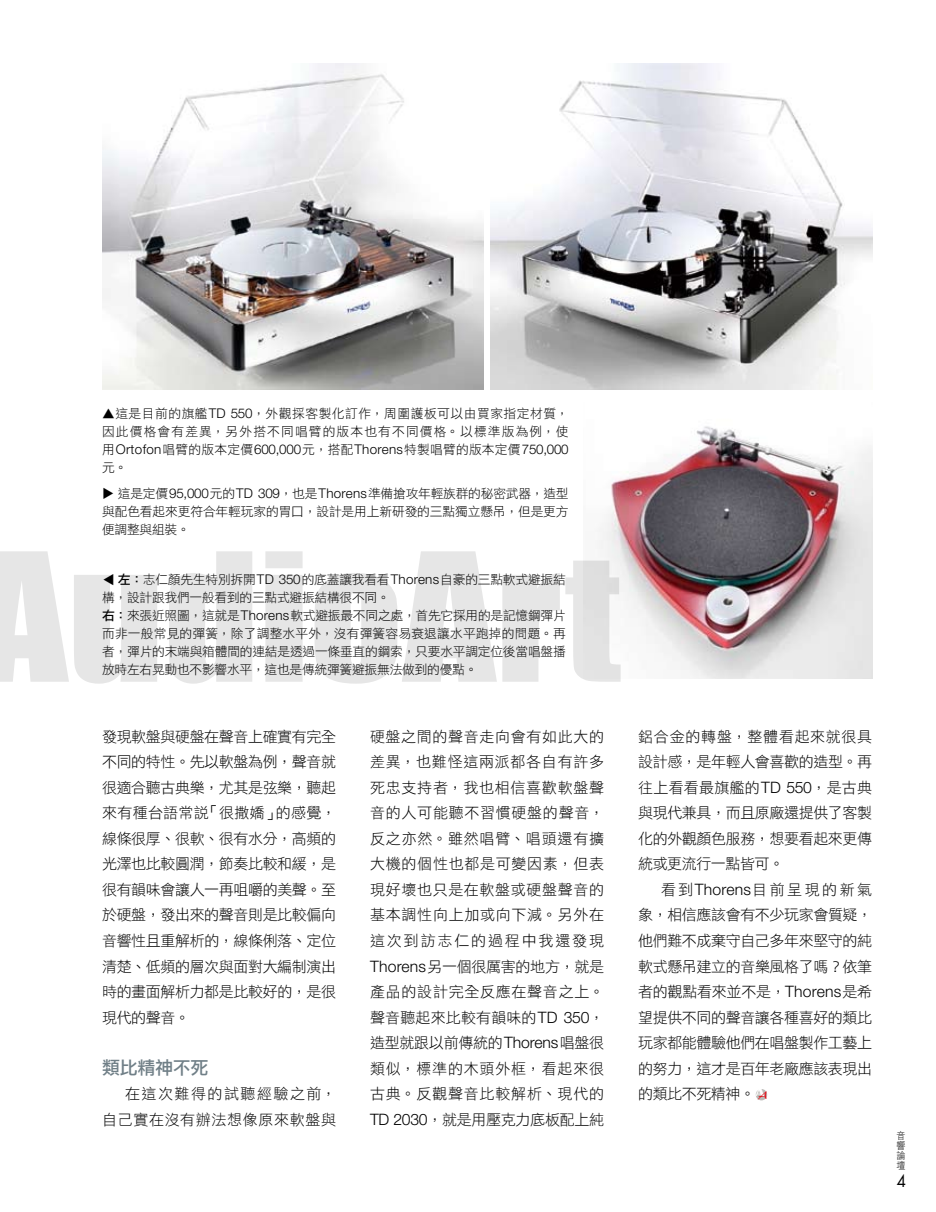
<style>
.page{position:relative;width:936px;height:1212px;background:#fff}
.page>*{position:absolute;margin:0;border:0;box-sizing:border-box;transform-origin:0 0}
.t1{font:165px "Impact";color:#000;scale:1.11 1}
.t2{font:18px "DF Li Hei Std W5";letter-spacing:-.02em;color:#707f87}
.t3{font:15px/25.5px "DF Li Hei Std W3";letter-spacing:-.025em;color:#000;text-align:justify}
.t4{font:15px/25.5px "DF Li Hei Std W3";letter-spacing:.04em;color:#000;text-align:right}
.t5{font:300 13.35px "Helvetica Neue";letter-spacing:.025em;color:#000}
.t6{font:12.75px/18px "DF Li Hei Std W3";letter-spacing:-.015em;color:#000}
.t7{font:12.75px/18px "DF Li Hei Std W3";letter-spacing:.09em;color:#000}
.t8{font:9.9px/10.2px "DF Li Hei Std W3";color:#000;text-align:justify;scale:.91 1}
.s1{font-family:"Helvetica Neue";font-weight:300;font-size:13.35px}
.s2{font-family:"DF Li Hei Std W3";font-weight:400;font-size:12.75px}
.s3{font-family:"DF Li Hei Std W5"}
.s4{font-family:"Helvetica Neue";font-weight:300;font-size:15.75px}
.s5{font-family:"AR Script 3";font-weight:700;font-size:10.65px;color:#e60611}
</style>
<div class="page">
<div style="left:755px;top:1089px;width:12px;height:11px;background:#bbbab7;border-radius:50%"></div>
<img style="left:102px;top:64px;width:381px;height:325px">
<img style="left:490px;top:64px;width:382px;height:325px">
<img style="left:599px;top:426px;width:273px;height:253px">
<p class="t7" style="left:102px;top:404px;width:468px">▲這是目前的旗艦<span class="s1">TD 550</span>，外觀採客製化訂作，周圍護板可以由買家指定材質，因此價格會有差異，另外搭不同唱臂的版本也有不同價格。以標準版為例，使</p>
<p class="t5" style="left:102px;top:441px;width:468px"><span class="s2">用</span>Ortofon<span class="s2">唱臂的版本定價</span>600,000<span class="s2">元，搭配</span>Thorens<span class="s2">特製唱臂的版本定價</span>750,000</p>
<p class="t6" style="left:102px;top:458px;width:27px">元。</p>
<p class="t6" style="left:118px;top:486px;width:14px;rotate:90deg">▲</p>
<p class="t6" style="left:102px;top:484px;width:468px;text-align:justify;text-indent:16px">這是定價<span class="s1">95,000</span>元的<span class="s1">TD 309</span>，也是<span class="s1">Thorens</span>準備搶攻年輕族群的秘密武器，造型與配色看起來更符合年輕玩家的胃口，設計是用上新研發的三點獨立懸吊，但是更方便調整與組裝。</p>
<h1 class="t1" style="left:-25px;top:489px;width:583px">AudioArt</h1>
<p class="t6" style="left:102px;top:570px;width:465px;text-indent:16px"><span class="s3">左：</span>志仁顏先生特別拆開<span class="s1">TD 350</span>的底蓋讓我看看<span class="s1">Thorens</span>自豪的三點軟式避振結構，設計跟我們一般看到的三點式避振結構很不同。<br><span class="s3">右：</span>來張近照圖，這就是<span class="s1">Thorens</span>軟式避振最不同之處，首先它採用的是記憶鋼彈片而非一般常見的彈簧，除了調整水平外，沒有彈簧容易衰退讓水平跑掉的問題。再者，彈片的末端與箱體間的連結是透過一條垂直的鋼索，只要水平調定位後當唱盤播放時左右晃動也不影響水平，這也是傳統彈簧避振無法做到的優點。</p>
<p class="t6" style="left:99px;top:586px;width:14px;rotate:-90deg">▲</p>
<p class="t3" style="left:102px;top:723px;width:235px">發現軟盤與硬盤在聲音上確實有完全不同的特性。先以軟盤為例，聲音就很適合聽古典樂，尤其是弦樂，聽起來有種台語常說「很撒嬌」的感覺，線條很厚、很軟、很有水分，高頻的光澤也比較圓潤，節奏比較和緩，是很有韻味會讓人一再咀嚼的美聲。至於硬盤，發出來的聲音則是比較偏向音響性且重解析的，線條俐落、定位清楚、低頻的層次與面對大編制演出時的畫面解析力都是比較好的，是很現代的聲音。</p>
<p class="t2" style="left:102px;top:1057px;width:108px">類比精神不死</p>
<p class="t4" style="left:102px;top:1081px;width:235px">在這次難得的試聽經驗之前，<br>自己實在沒有辦法想像原來軟盤與</p>
<p class="t3" style="left:370px;top:723px;width:235px">硬盤之間的聲音走向會有如此大的差異，也難怪這兩派都各自有許多死忠支持者，我也相信喜歡軟盤聲音的人可能聽不習慣硬盤的聲音，反之亦然。雖然唱臂、唱頭還有擴大機的個性也都是可變因素，但表現好壞也只是在軟盤或硬盤聲音的基本調性向上加或向下減。另外在這次到訪志仁的過程中我還發現<span class="s4">Thorens</span>另一個很厲害的地方，就是產品的設計完全反應在聲音之上。聲音聽起來比較有韻味的<span class="s4">TD 350</span>，造型就跟以前傳統的<span class="s4">Thorens</span>唱盤很類似，標準的木頭外框，看起來很古典。反觀聲音比較解析、現代的<span class="s4">TD 2030</span>，就是用壓克力底板配上純</p>
<p class="t3" style="left:638px;top:723px;width:235px">鋁合金的轉盤，整體看起來就很具設計感，是年輕人會喜歡的造型。再往上看看最旗艦的<span class="s4">TD 550</span>，是古典與現代兼具，而且原廠還提供了客製化的外觀顏色服務，想要看起來更傳統或更流行一點皆可。</p>
<p class="t3" style="left:638px;top:876px;width:235px;text-indent:23px">看到<span class="s4">Thorens</span>目前呈現的新氣象，相信應該會有不少玩家會質疑，他們難不成棄守自己多年來堅守的純軟式懸吊建立的音樂風格了嗎？依筆者的觀點看來並不是，<span class="s4">Thorens</span>是希望提供不同的聲音讓各種喜好的類比玩家都能體驗他們在唱盤製作工藝上的努力，這才是百年老廠應該表現出的類比不死精神。<sup>A</sup><span class="s5">A</span></p>
<p class="t8" style="left:896px;top:1130px;width:11px">音響論壇</p>
</div>
